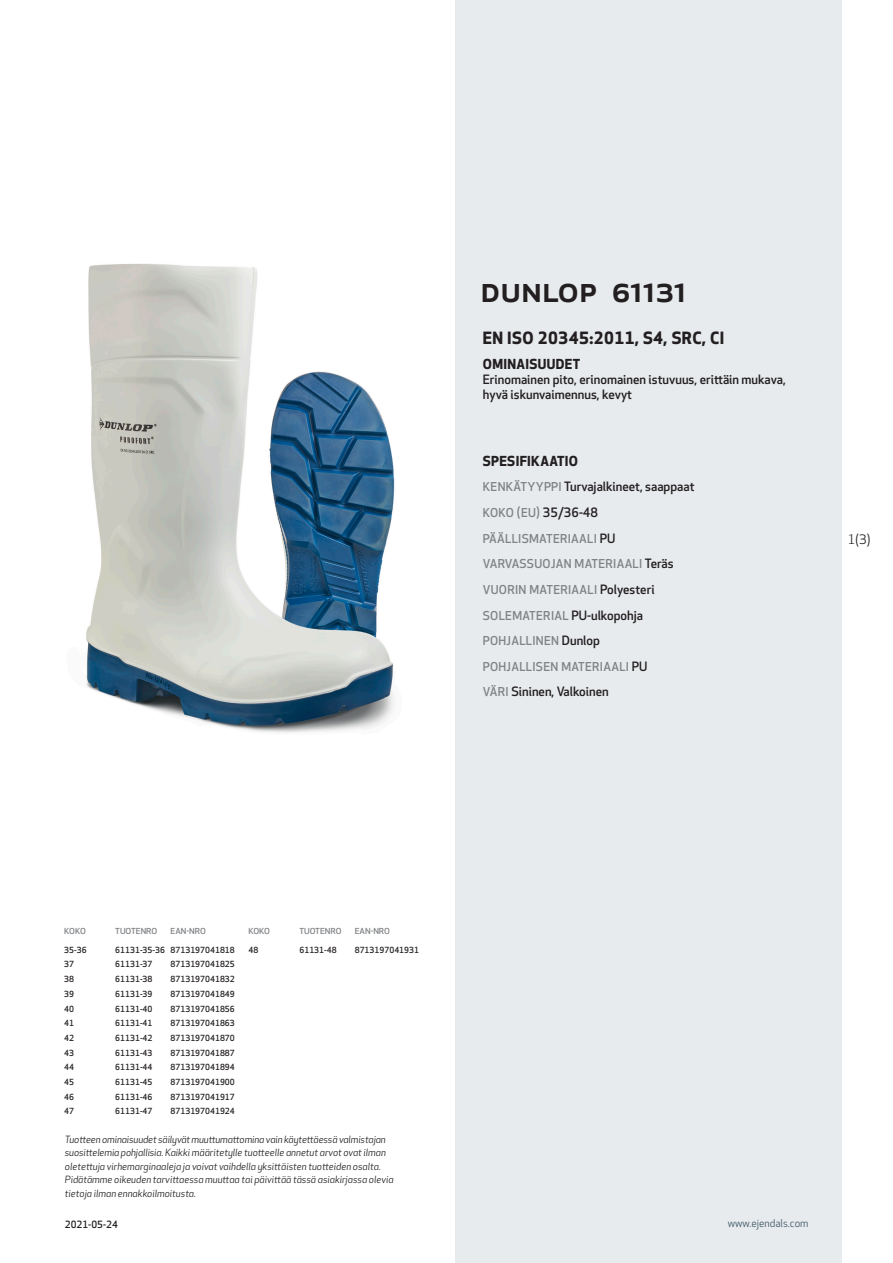
<style>
.page{position:relative;width:893px;height:1263px;background:#fff}
.page>*{position:absolute;margin:0;border:0;box-sizing:border-box;transform-origin:0 0}
.prodname{font:500 36px "Apex New";color:#231f20}
.Funktion_body{font:700 16.5px "Apex New";letter-spacing:.025em;color:#231f20}
.Funktion_body-2{font:700 13.5px "Apex New";letter-spacing:.025em;color:#231f20}
.t1{font:12.75px "Apex New";color:#231f20}
.Funktion_body-3{font:500 12.6px/15px "Apex New";color:#231f20}
.Funktion_body-4{font:500 12px "Apex New";letter-spacing:.025em;color:#808285}
.t2{font:10.5px "Apex New";color:#405968}
.t3{font:italic 9.75px/13.5px "Apex New";color:#231f20}
.t4{font:500 9.75px "Apex New";color:#231f20}
.ArticleTable_body{font:500 8.25px "Apex New";color:#231f20}
.ArticeTable_header{font:500 8.1px "Apex New";color:#808285;scale:1.06 1}
.s1{font-size:12px;color:#808285}
.s2{font-size:12.6px;color:#231f20}
</style>
<div class="page">
<div style="left:455px;top:0;width:387px;height:1263px;background:#e8ebee"></div>
<img style="left:86px;top:263px;width:309px;height:470px">
<p class="prodname" style="left:480px;top:265px;width:208px">Dunlop 61131</p>
<p class="Funktion_body" style="left:483px;top:326px;width:243px">EN ISO 20345:2011, S4, SRC, CI</p>
<p class="Funktion_body-2" style="left:483px;top:355px;width:99px">OMINAISUUDET</p>
<p class="Funktion_body-3" style="left:483px;top:372px;width:304px">Erinomainen pito, erinomainen istuvuus, erittäin mukava, hyvä iskunvaimennus, kevyt</p>
<p class="Funktion_body-2" style="left:483px;top:451px;width:97px">SPESIFIKAATIO</p>
<p class="Funktion_body-3" style="left:483px;top:479px;width:213px"><span class="s1">KENKÄTYYPPI</span> Turvajalkineet, saappaat</p>
<p class="Funktion_body-4" style="left:483px;top:505px;width:117px">KOKO (EU) <span class="s2">35/36-48</span></p>
<p class="Funktion_body-4" style="left:483px;top:530px;width:134px">PÄÄLLISMATERIAALI <span class="s2">PU</span></p>
<p class="Funktion_body-4" style="left:483px;top:556px;width:192px">VARVASSUOJAN MATERIAALI <span class="s2">Teräs</span></p>
<p class="Funktion_body-4" style="left:483px;top:581px;width:173px">VUORIN MATERIAALI <span class="s2">Polyesteri</span></p>
<p class="Funktion_body-4" style="left:483px;top:607px;width:162px">SOLEMATERIAL <span class="s2">PU-ulkopohja</span></p>
<p class="Funktion_body-4" style="left:483px;top:633px;width:119px">POHJALLINEN <span class="s2">Dunlop</span></p>
<p class="Funktion_body-4" style="left:483px;top:658px;width:166px">POHJALLISEN MATERIAALI <span class="s2">PU</span></p>
<p class="Funktion_body-3" style="left:483px;top:684px;width:127px"><span class="s1">VÄRI</span> Sininen, Valkoinen</p>
<h3 class="t1" style="left:848px;top:531px;width:24px">1(3)</h3>
<p class="ArticeTable_header" style="left:64px;top:925px;width:22px">KOKO</p>
<p class="ArticeTable_header" style="left:115px;top:925px;width:41px">TUOTENRO</p>
<p class="ArticeTable_header" style="left:171px;top:925px;width:35px">EAN-NRO</p>
<p class="ArticleTable_body" style="left:64px;top:944px;width:24px">35-36</p>
<p class="ArticleTable_body" style="left:115px;top:944px;width:51px">61131-35-36</p>
<p class="ArticleTable_body" style="left:171px;top:944px;width:66px">8713197041818</p>
<p class="ArticleTable_body" style="left:64px;top:959px;width:11px">37</p>
<p class="ArticleTable_body" style="left:115px;top:959px;width:39px">61131-37</p>
<p class="ArticleTable_body" style="left:171px;top:959px;width:66px">8713197041825</p>
<p class="ArticleTable_body" style="left:64px;top:973px;width:11px">38</p>
<p class="ArticleTable_body" style="left:115px;top:973px;width:39px">61131-38</p>
<p class="ArticleTable_body" style="left:171px;top:973px;width:66px">8713197041832</p>
<p class="ArticleTable_body" style="left:64px;top:988px;width:11px">39</p>
<p class="ArticleTable_body" style="left:115px;top:988px;width:39px">61131-39</p>
<p class="ArticleTable_body" style="left:171px;top:988px;width:66px">8713197041849</p>
<p class="ArticleTable_body" style="left:64px;top:1003px;width:11px">40</p>
<p class="ArticleTable_body" style="left:115px;top:1003px;width:39px">61131-40</p>
<p class="ArticleTable_body" style="left:171px;top:1003px;width:66px">8713197041856</p>
<p class="ArticleTable_body" style="left:64px;top:1018px;width:11px">41</p>
<p class="ArticleTable_body" style="left:115px;top:1018px;width:39px">61131-41</p>
<p class="ArticleTable_body" style="left:171px;top:1018px;width:66px">8713197041863</p>
<p class="ArticleTable_body" style="left:64px;top:1032px;width:11px">42</p>
<p class="ArticleTable_body" style="left:115px;top:1032px;width:39px">61131-42</p>
<p class="ArticleTable_body" style="left:171px;top:1032px;width:66px">8713197041870</p>
<p class="ArticleTable_body" style="left:64px;top:1047px;width:11px">43</p>
<p class="ArticleTable_body" style="left:115px;top:1047px;width:39px">61131-43</p>
<p class="ArticleTable_body" style="left:171px;top:1047px;width:66px">8713197041887</p>
<p class="ArticleTable_body" style="left:64px;top:1062px;width:11px">44</p>
<p class="ArticleTable_body" style="left:115px;top:1062px;width:39px">61131-44</p>
<p class="ArticleTable_body" style="left:171px;top:1062px;width:66px">8713197041894</p>
<p class="ArticleTable_body" style="left:64px;top:1076px;width:11px">45</p>
<p class="ArticleTable_body" style="left:115px;top:1076px;width:39px">61131-45</p>
<p class="ArticleTable_body" style="left:171px;top:1076px;width:66px">8713197041900</p>
<p class="ArticleTable_body" style="left:64px;top:1091px;width:11px">46</p>
<p class="ArticleTable_body" style="left:115px;top:1091px;width:39px">61131-46</p>
<p class="ArticleTable_body" style="left:171px;top:1091px;width:66px">8713197041917</p>
<p class="ArticleTable_body" style="left:64px;top:1106px;width:11px">47</p>
<p class="ArticleTable_body" style="left:115px;top:1106px;width:39px">61131-47</p>
<p class="ArticleTable_body" style="left:171px;top:1106px;width:66px">8713197041924</p>
<p class="ArticeTable_header" style="left:248px;top:925px;width:22px">KOKO</p>
<p class="ArticeTable_header" style="left:299px;top:925px;width:41px">TUOTENRO</p>
<p class="ArticeTable_header" style="left:355px;top:925px;width:35px">EAN-NRO</p>
<p class="ArticleTable_body" style="left:248px;top:944px;width:11px">48</p>
<p class="ArticleTable_body" style="left:299px;top:944px;width:39px">61131-48</p>
<p class="ArticleTable_body" style="left:355px;top:944px;width:66px">8713197041931</p>
<p class="t3" style="left:65px;top:1132px;width:330px">Tuotteen ominaisuudet säilyvät muuttumattomina vain käytettäessä valmistajan suosittelemia pohjallisia. Kaikki määritetylle tuotteelle annetut arvot ovat ilman oletettuja virhemarginaaleja ja voivat vaihdella yksittäisten tuotteiden osalta.<br>Pidätämme oikeuden tarvittaessa muuttaa tai päivittää tässä asiakirjassa olevia tietoja ilman ennakkoilmoitusta.</p>
<p class="t4" style="left:65px;top:1218px;width:54px">2021-05-24</p>
<p class="t2" style="left:728px;top:1217px;width:82px">www.ejendals.com</p>
</div>
